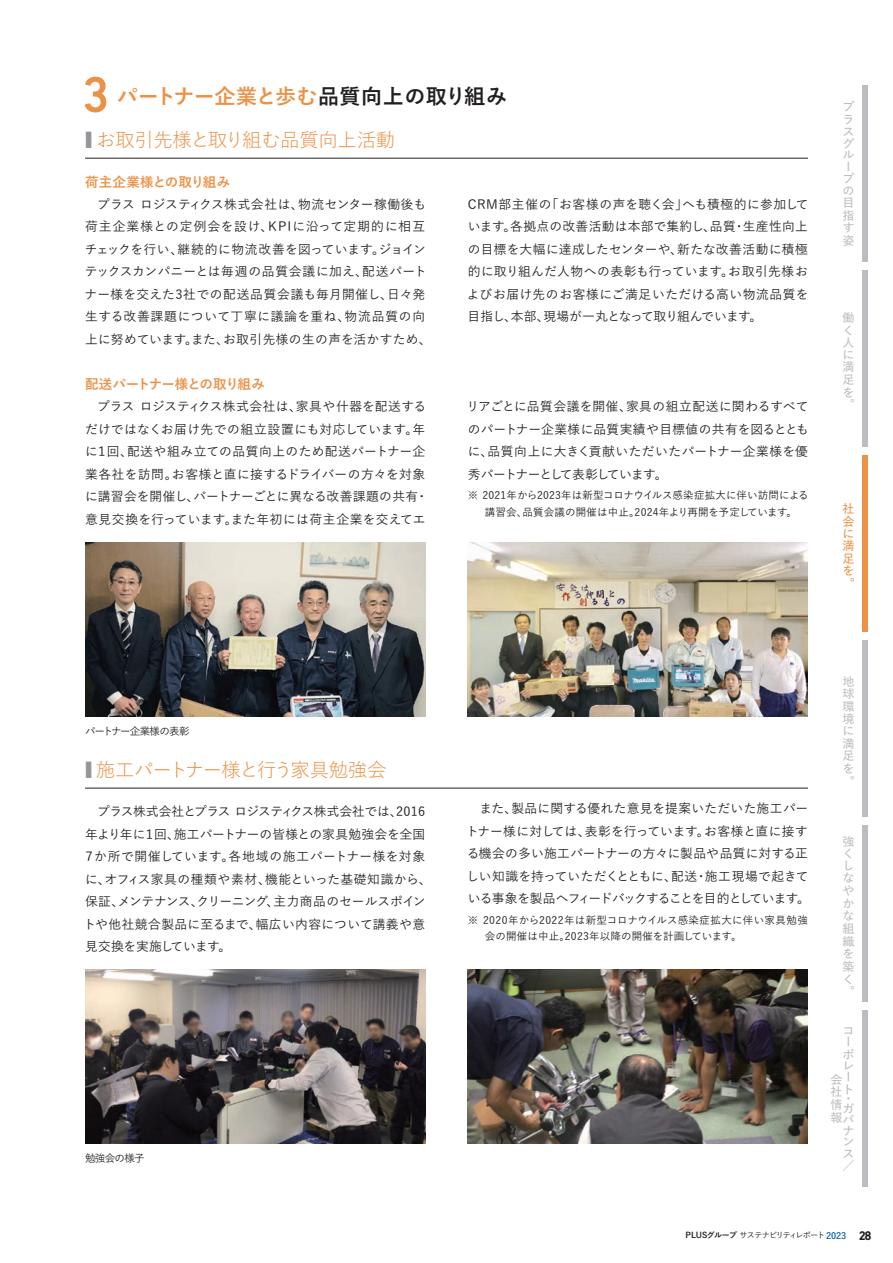
<style>
.page{position:relative;width:893px;height:1263px;background:#fff}
.page>*{position:absolute;margin:0;border:0;box-sizing:border-box;transform-origin:0 0}
.本文{font:500 51px "DIN Next LT Pro";color:#ec9248}
.本文-2{font:700 21px "Yu Go Pr 6 N";letter-spacing:.01em;color:#ec9248}
.本文-3{font:19.5px "Yu Go Pr 6 N";letter-spacing:-.02em;color:#ec9248}
.本文-4{font:19.5px "Yu Go Pr 6 N";letter-spacing:-.065em;color:#ec9248}
.本文-5{font:700 13.5px "Yu Go Pr 6 N";letter-spacing:-.05em;color:#ec9248}
.本文-6{font:700 13.5px "Yu Go Pr 6 N";letter-spacing:.015em;color:#ec9248}
.本文-7{font:500 12.75px/22.5px "Yu Go Pr 6 N";letter-spacing:.015em;color:#231f20}
.t1{font:600 12px/12.6px "Yu Go Pr 6 N";color:#bcbdc0}
.t2{font:600 12px/12.5px "Yu Go Pr 6 N";color:#ec9248;text-align:justify}
.本文-8{font:500 10.5px/16.5px "Yu Go Pr 6 N";letter-spacing:.015em;color:#231f20}
.本文-9{font:500 10.5px "Yu Go Pr 6 N";letter-spacing:-.075em;color:#231f20}
.t3{font:500 8.1px "Yu Go Pr 6 N";letter-spacing:-.11em;color:#231f20}
.s1{color:#231f20}
.s2{font-weight:500;font-size:21.6px;color:#939598}
.s3{font-weight:700}
.s4{font-weight:700;font-size:9px;color:#1768b4}
.s5{font-family:"DIN Next LT Pro";font-weight:700;font-size:12.75px}
</style>
<div class="page">
<hr style="left:85px;top:158px;width:723px;height:1px;background:#231f20">
<hr style="left:85px;top:788px;width:723px;height:1px;background:#231f20">
<img style="left:85px;top:969px;width:340px;height:175px">
<img style="left:468px;top:969px;width:340px;height:175px">
<img style="left:85px;top:542px;width:340px;height:175px">
<img style="left:468px;top:542px;width:340px;height:175px">
<div style="left:862px;top:85px;width:5px;height:176px;background:#bcbdc0"></div>
<div style="left:862px;top:270px;width:5px;height:176px;background:#bcbdc0"></div>
<div style="left:862px;top:455px;width:5px;height:176px;background:#ec9248"></div>
<div style="left:862px;top:640px;width:5px;height:176px;background:#bcbdc0"></div>
<div style="left:862px;top:825px;width:5px;height:176px;background:#bcbdc0"></div>
<div style="left:862px;top:1010px;width:5px;height:176px;background:#bcbdc0"></div>
<p class="本文" style="left:82px;top:65px;width:29px">3</p>
<p class="本文-2" style="left:117px;top:84px;width:392px">パートナー企業と歩む<span class="s1">品質向上の取り組み</span></p>
<p class="本文-3" style="left:85px;top:122px;width:312px"><span class="s2">■</span> お取引先様と取り組む品質向上活動</p>
<p class="本文-6" style="left:85px;top:175px;width:147px">荷主企業様との取り組み</p>
<p class="本文-7" style="left:85px;top:191px;width:348px;text-align:center">プラス ロジスティクス株式会社は、物流センター稼働後も<br>荷主企業様との定例会を設け、KPIに沿って定期的に相互チェックを行い、継続的に物流改善を図っています。ジョインテックスカンパニーとは毎週の品質会議に加え、配送パートナー様を交えた3社での配送品質会議も毎月開催し、日々発生する改善課題について丁寧に議論を重ね、物流品質の向上に努めています。また、お取引先様の生の声を活かすため、</p>
<p class="本文-7" style="left:467px;top:191px;width:343px;text-align:justify">CRM部主催の「お客様の声を聴く会」へも積極的に参加しています。各拠点の改善活動は本部で集約し、品質・生産性向上の目標を大幅に達成したセンターや、新たな改善活動に積極的に取り組んだ人物への表彰も行っています。お取引先様およびお届け先のお客様にご満足いただける高い物流品質を目指し、本部、現場が一丸となって取り組んでいます。</p>
<p class="本文-5" style="left:85px;top:377px;width:181px">配送パートナー様との取り組み</p>
<p class="本文-7" style="left:85px;top:394px;width:345px;text-indent:12px">プラス ロジスティクス株式会社は、家具や什器を配送するだけではなくお届け先での組立設置にも対応しています。年に１回、配送や組み立ての品質向上のため配送パートナー企業各社を訪問。お客様と直に接するドライバーの方々を対象に講習会を開催し、パートナーごとに異なる改善課題の共有・意見交換を行っています。また年初には荷主企業を交えてエ</p>
<p class="本文-7" style="left:466px;top:394px;width:344px;text-align:justify">リアごとに品質会議を開催、家具の組立配送に関わるすべてのパートナー企業様に品質実績や目標値の共有を図るとともに、品質向上に大きく貢献いただいたパートナー企業様を優秀パートナーとして表彰しています。</p>
<p class="本文-8" style="left:468px;top:486px;width:342px;text-align:center">※ 2021年から2023年は新型コロナウイルス感染症拡大に伴い訪問による講習会、品質会議の開催は中止。2024年より再開を予定しています。</p>
<p class="t1" style="left:842px;top:100px;width:13px;line-height:11.9px">プラスグルー</p>
<p class="t1" style="left:842px;top:171px;width:13px">プの目指す姿</p>
<p class="t1" style="left:842px;top:310px;width:13px">働く人に満足を。</p>
<p class="t2" style="left:842px;top:501px;width:13px">社会に満足を。</p>
<p class="本文-9" style="left:85px;top:721px;width:106px">パートナー企業様の表彰</p>
<p class="本文-4" style="left:85px;top:752px;width:303px"><span class="s2">■</span> 施工パートナー様と行う家具勉強会</p>
<p class="本文-7" style="left:83px;top:799px;width:350px;text-indent:14px">プラス株式会社とプラス ロジスティクス株式会社では、2016年より年に１回、施工パートナーの皆様との家具勉強会を全国<br>７か所で開催しています。各地域の施工パートナー様を対象に、オフィス家具の種類や素材、機能といった基礎知識から、保証、メンテナンス、クリーニング、主力商品のセールスポイントや他社競合製品に至るまで、幅広い内容について講義や意見交換を実施しています。</p>
<p class="本文-8" style="left:85px;top:1148px;width:61px">勉強会の様子</p>
<p class="本文-7" style="left:466px;top:796px;width:345px;text-indent:13px">また、製品に関する優れた意見を提案いただいた施工パートナー様に対しては、表彰を行っています。お客様と直に接する機会の多い施工パートナーの方々に製品や品質に対する正しい知識を持っていただくとともに、配送・施工現場で起きている事象を製品へフィードバックすることを目的としています。</p>
<p class="本文-8" style="left:485px;top:910px;width:325px;text-indent:-17px">※ 2020年から2022年は新型コロナウイルス感染症拡大に伴い家具勉強会の開催は中止。2023年以降の開催を計画しています。</p>
<p class="t1" style="left:842px;top:673px;width:13px;text-align:justify">地球環境に満足を。</p>
<p class="t1" style="left:842px;top:833px;width:13px">強くしなやかな組織を築く。</p>
<p class="t1" style="left:842px;top:1023px;width:13px;line-height:11.9px">コーポレート</p>
<p class="t1" style="left:842px;top:1092px;width:13px;line-height:9.4px">・ガ</p>
<p class="t1" style="left:842px;top:1113px;width:13px;line-height:11.4px;text-align:justify">バナンス／</p>
<p class="t1" style="left:830px;top:1072px;width:13px;text-align:justify">会社情報</p>
<p class="t3" style="left:686px;top:1228px;width:188px"><span class="s3">PLUSグループ</span> サステナビリティレポート <span class="s4">2023</span> <span class="s5">28</span></p>
</div>
